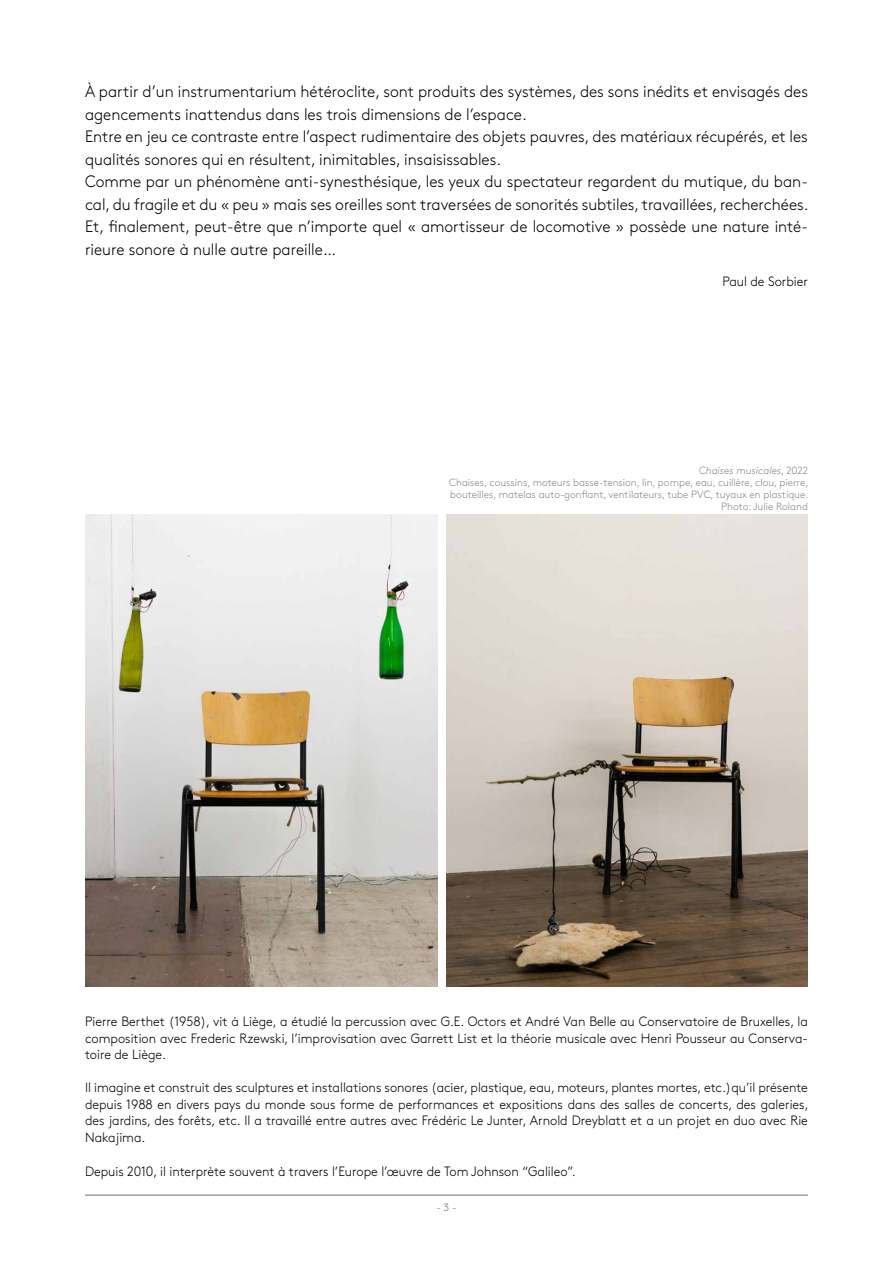
<style>
.page{position:relative;width:893px;height:1263px;background:#fff}
.page>*{position:absolute;margin:0;border:0;box-sizing:border-box;transform-origin:0 0}
.t1{font:300 16.5px/22.5px "Brown";color:#000;scale:.95 1}
.t2{font:300 13.5px/16.5px "Brown";color:#000;text-align:justify;scale:.95 1}
.t3{font:300 10.5px/12px "Brown";color:#878787;text-align:right}
.t4{font:300 10.5px "Brown";color:#706f6f}
.s1{font-style:italic}
</style>
<div class="page">
<hr style="left:85px;top:1195px;width:723px;height:1px;background:#706f6f">
<img style="left:85px;top:514px;width:353px;height:472px">
<img style="left:446px;top:514px;width:362px;height:472px">
<p class="t1" style="left:85px;top:79px;width:763px">À partir d’un instrumentarium hétéroclite, sont produits des systèmes, des sons inédits et envisagés des agencements inattendus dans les trois dimensions de l’espace.<br>Entre en jeu ce contraste entre l’aspect rudimentaire des objets pauvres, des matériaux récupérés, et les qualités sonores qui en résultent, inimitables, insaisissables.<br>Comme par un phénomène anti-synesthésique, les yeux du spectateur regardent du mutique, du ban&shy;cal, du fragile et du « peu » mais ses oreilles sont traversées de sonorités subtiles, travaillées, recherchées.<br>Et, finalement, peut-être que n’importe quel « amortisseur de locomotive » possède une nature inté&shy;rieure sonore à nulle autre pareille…</p>
<p class="t2" style="left:723px;top:273px;width:91px">Paul de Sorbier</p>
<p class="t3" style="left:449px;top:464px;width:361px"><span class="s1">Chaises musicales</span>, 2022<br>Chaises, coussins, moteurs basse-tension, lin, pompe, eau, cuillère, clou, pierre, bouteilles, matelas auto-gonflant, ventilateurs, tube PVC, tuyaux en plastique.<br>Photo: Julie Roland</p>
<p class="t2" style="left:85px;top:1012px;width:762px">Pierre Berthet (1958), vit à Liège, a étudié la percussion avec G.E. Octors et André Van Belle au Conservatoire de Bruxelles, la composition avec Frederic Rzewski, l’improvisation avec Garrett List et la théorie musicale avec Henri Pousseur au Conserva&shy;toire de Liège.</p>
<p class="t2" style="left:85px;top:1078px;width:763px">Il imagine et construit des sculptures et installations sonores (acier, plastique, eau, moteurs, plantes mortes, etc.)qu’il présente depuis 1988 en divers pays du monde sous forme de performances et expositions dans des salles de concerts, des galeries, des jardins, des forêts, etc. Il a travaillé entre autres avec Frédéric Le Junter, Arnold Dreyblatt et a un projet en duo avec Rie Nakajima.</p>
<p class="t2" style="left:85px;top:1162px;width:518px">Depuis 2010, il interprète souvent à travers l’Europe l’œuvre de Tom Johnson “Galileo”.</p>
<p class="t4" style="left:437px;top:1200px;width:21px">- 3 -</p>
</div>
